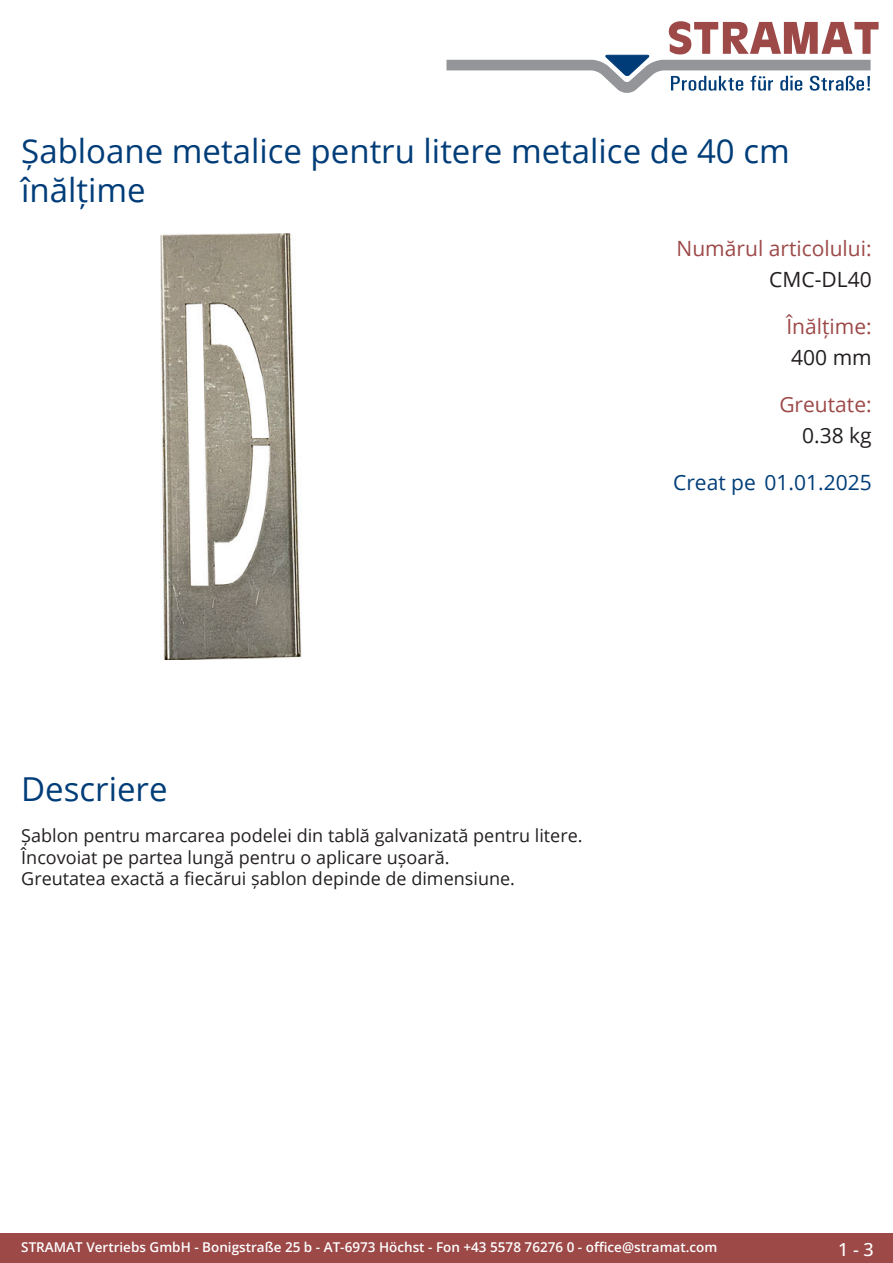
<style>
.page{position:relative;width:893px;height:1263px;background:#fff}
.page>*{position:absolute;margin:0;border:0;box-sizing:border-box;transform-origin:0 0}
.Produkttitel{font:33px/39.6px "Open Sans";color:#003d78}
.TechDaten_Überschrif{font:21px "Open Sans";color:#9c4948}
.TechDaten_Inhalt{font:21px "Open Sans";color:#231f20}
.Erstellungsdatum{font:21px "Open Sans";color:#003d78}
.Beschreibung_Text{font:18px/21.6px "Open Sans";color:#231f20}
.t1{font:500 18px "Open Sans";color:#fff}
.t2{font:600 13.5px "Open Sans";color:#fff}
</style>
<div class="page">
<div style="left:0;top:1233px;width:893px;height:30px;background:#9c4948"></div>
<svg style="left:446px;top:21px;width:433px;height:72px"></svg>
<img style="left:160px;top:234px;width:142px;height:425px">
<p class="Produkttitel" style="left:21px;top:130px;width:770px">Șabloane metalice pentru litere metalice de 40 cm înălțime</p>
<p class="TechDaten_Überschrif" style="left:677px;top:234px;width:197px">Numărul articolului:</p>
<p class="TechDaten_Inhalt" style="left:769px;top:265px;width:104px">CMC-DL40</p>
<p class="TechDaten_Überschrif" style="left:786px;top:312px;width:87px">Înălțime:</p>
<p class="TechDaten_Inhalt" style="left:791px;top:343px;width:82px">400 mm</p>
<p class="TechDaten_Überschrif" style="left:779px;top:390px;width:94px">Greutate:</p>
<p class="TechDaten_Inhalt" style="left:802px;top:421px;width:71px">0.38 kg</p>
<p class="Erstellungsdatum" style="left:673px;top:468px;width:200px">Creat pe 01.01.2025</p>
<p class="Produkttitel" style="left:21px;top:768px;width:148px">Descriere</p>
<p class="Beschreibung_Text" style="left:21px;top:824px;width:563px">Șablon pentru marcarea podelei din tablă galvanizată pentru litere.<br>Încovoiat pe partea lungă pentru o aplicare ușoară.<br>Greutatea exactă a fiecărui șablon depinde de dimensiune.</p>
<p class="t2" style="left:21px;top:1238px;width:698px">STRAMAT Vertriebs GmbH - Bonigstraße 25 b - AT-6973 Höchst - Fon +43 5578 76276 0 - office@stramat.com</p>
<p class="t1" style="left:838px;top:1237px;width:37px">1 - 3</p>
</div>
